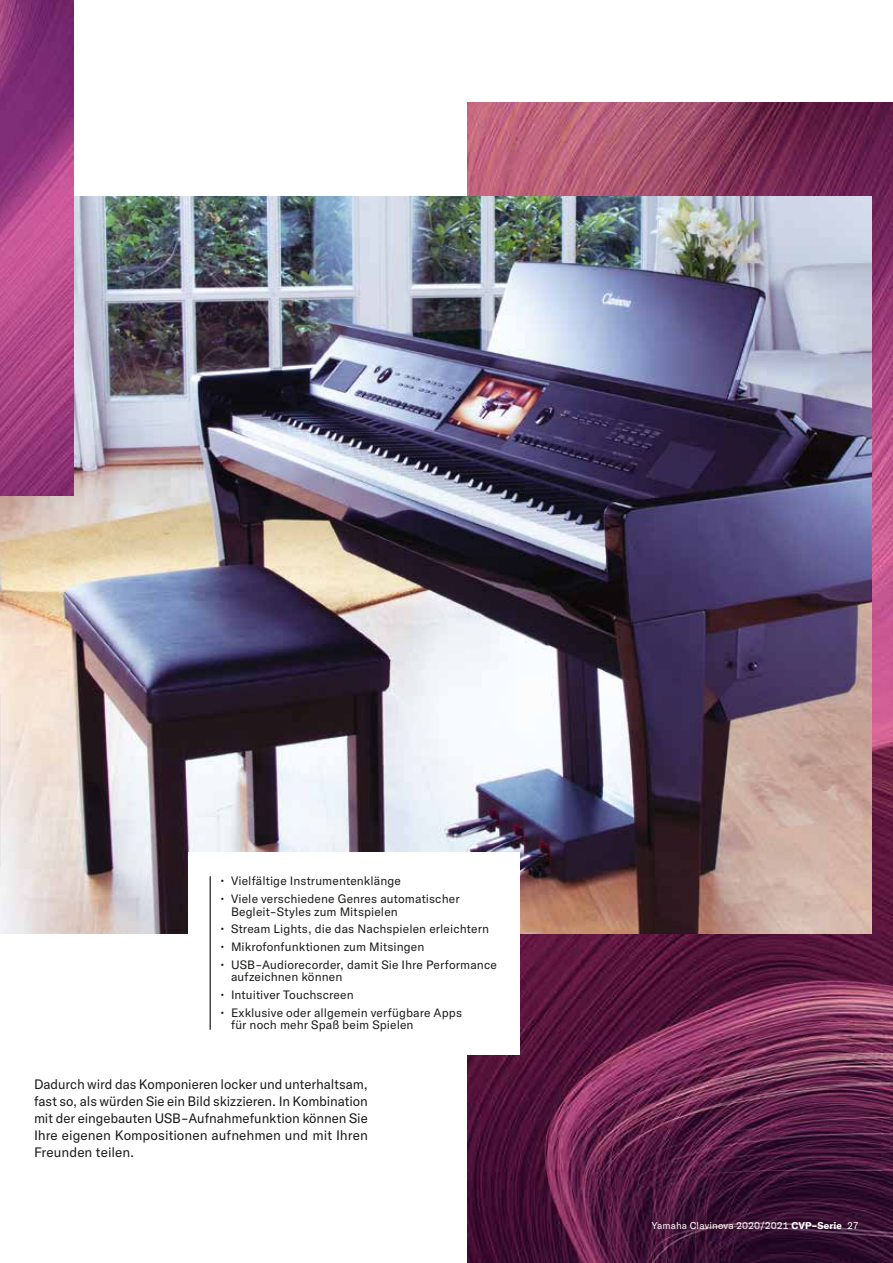
<style>
.page{position:relative;width:893px;height:1263px;background:#fff}
.page>*{position:absolute;margin:0;border:0;box-sizing:border-box;transform-origin:0 0}
.t1{font:13.5px/17px "GT America Y";letter-spacing:.005em;color:#1a1a18;text-align:justify}
.t2{font:12px/12.6px "GT America Y";letter-spacing:.01em;color:#1a1a18}
.t3{font:9.75px "GT America Y";letter-spacing:.005em;color:#fff}
.s1{font-weight:700}
</style>
<div class="page">
<img style="left:468px;top:102px;width:425px;height:1161px">
<img style="left:0;top:196px;width:872px;height:738px">
<img style="left:0;top:0;width:73px;height:495px">
<div style="left:189px;top:852px;width:331px;height:202px;background:#fff"></div>
<hr style="left:210px;top:876px;width:1px;height:154px;background:#1a1a18">
<img style="left:0;top:694px;width:1px;height:173px">
<p class="t2" style="left:220px;top:875px;width:182px">• Vielfältige Instrumentenklänge</p>
<p class="t2" style="left:231px;top:892px;width:230px;text-indent:-11px">• Viele verschiedene Genres automatischer<br>Begleit-Styles zum Mitspielen</p>
<p class="t2" style="left:220px;top:923px;width:270px">• Stream Lights, die das Nachspielen erleichtern</p>
<p class="t2" style="left:220px;top:940px;width:205px">• Mikrofonfunktionen zum Mitsingen</p>
<p class="t2" style="left:231px;top:958px;width:267px;text-indent:-11px">• USB-Audiorecorder, damit Sie Ihre Performance aufzeichnen können</p>
<p class="t2" style="left:220px;top:988px;width:135px">• Intuitiver Touchscreen</p>
<p class="t2" style="left:231px;top:1006px;width:232px;text-indent:-11px">• Exklusive oder allgemein verfügbare Apps für noch mehr Spaß beim Spielen</p>
<p class="t1" style="left:34px;top:1075px;width:335px">Dadurch wird das Komponieren locker und unterhaltsam, fast so, als würden Sie ein Bild skizzieren. In Kombination mit der eingebauten USB-Aufnahmefunktion können Sie Ihre eigenen Kompositionen aufnehmen und mit Ihren Freunden teilen.</p>
<p class="t3" style="left:652px;top:1220px;width:209px">Yamaha Clavinova 2020/2021 <span class="s1">CVP-Serie</span> 27</p>
</div>
